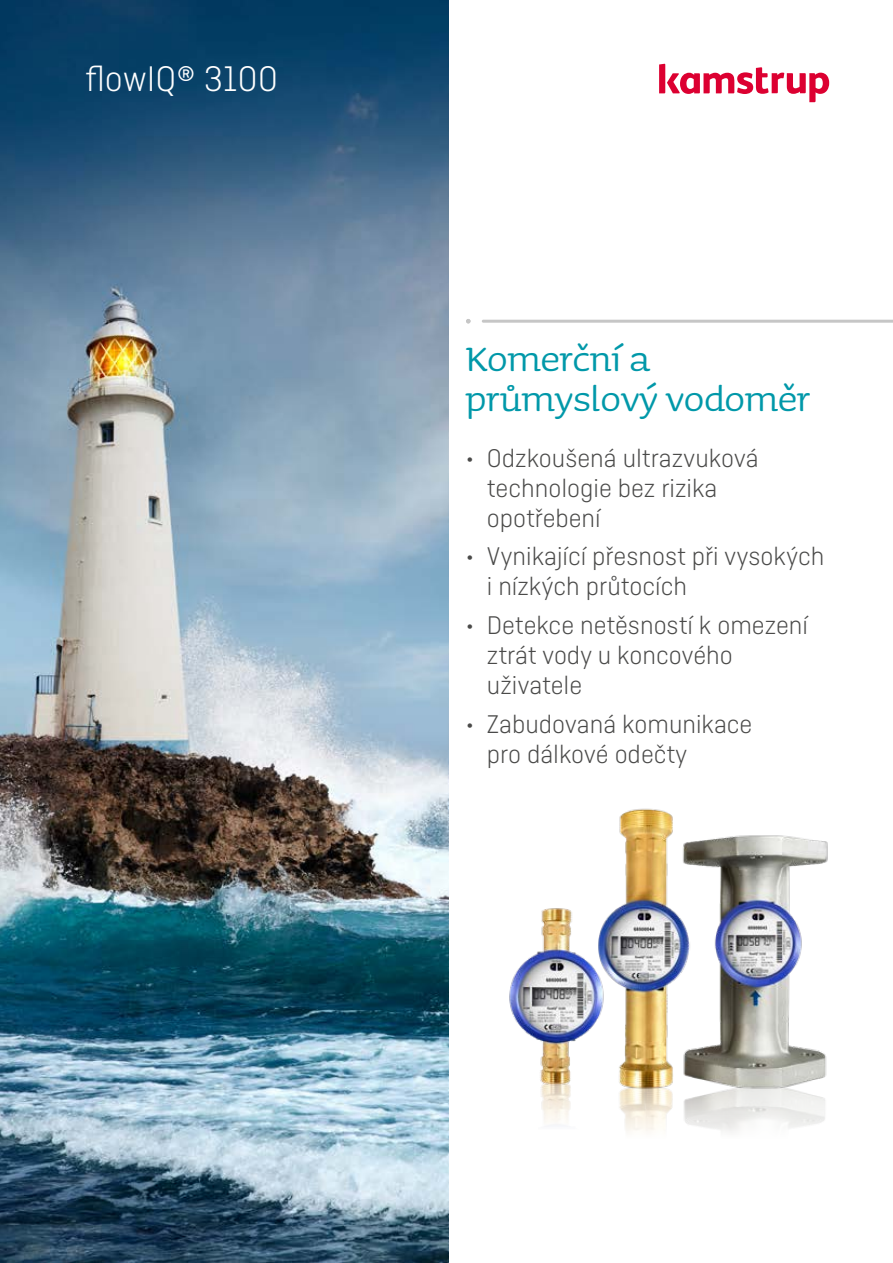
<style>
.page{position:relative;width:893px;height:1263px;background:#fff}
.page>*{position:absolute;margin:0;border:0;box-sizing:border-box;transform-origin:0 0}
.t1{font:45px/40.5px "Sauna Pro";letter-spacing:-.01em;color:#0098a9}
.t2{font:300 37.5px "Ciutadella";color:#fff}
.t3{font:300 27px/30px "Ciutadella";color:#4a4a49}
</style>
<div class="page">
<img style="left:0;top:0;width:449px;height:1263px">
<svg style="left:466px;top:319px;width:427px;height:4px"></svg>
<svg style="left:659px;top:64px;width:170px;height:38px"></svg>
<img style="left:509px;top:808px;width:319px;height:274px">
<img style="left:619px;top:1082px;width:206px;height:51px">
<img style="left:539px;top:1073px;width:66px;height:49px">
<h2 class="t2" style="left:85px;top:58px;width:195px">flowIQ® 3100</h2>
<h1 class="t1" style="left:466px;top:338px;width:347px">Komerční a průmyslový vodoměr</h1>
<p class="t3" style="left:487px;top:443px;width:273px;text-indent:-21px">• Odzkoušená ultrazvuková technologie bez rizika opotřebení</p>
<p class="t3" style="left:487px;top:541px;width:339px;text-indent:-21px">• Vynikající přesnost při vysokých i nízkých průtocích</p>
<p class="t3" style="left:487px;top:610px;width:323px;text-indent:-21px">• Detekce netěsností k omezení ztrát vody u koncového uživatele</p>
<p class="t3" style="left:487px;top:708px;width:267px;text-indent:-21px">• Zabudovaná komunikace pro dálkové odečty</p>
</div>
